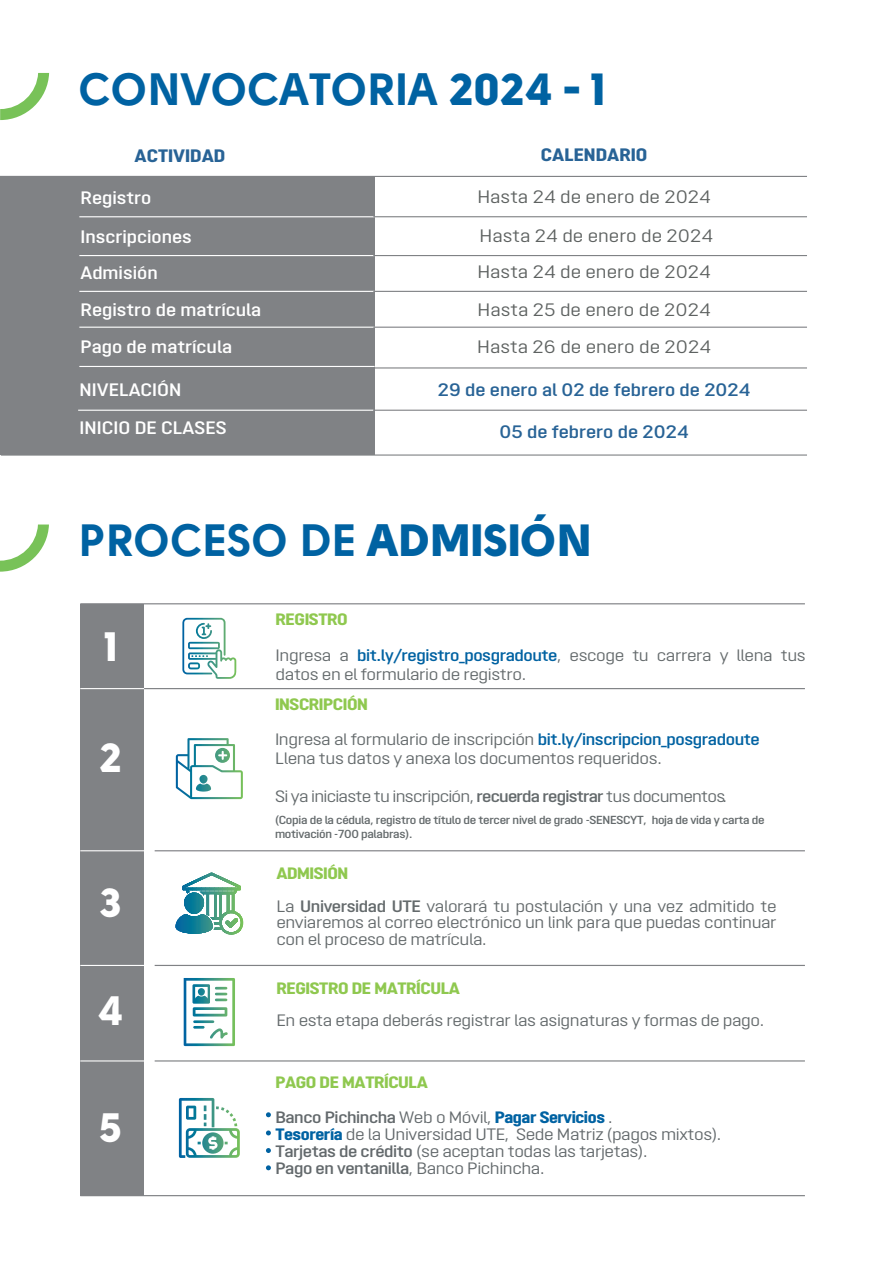
<style>
.page{position:relative;width:893px;height:1263px;background:#fff}
.page>*{position:absolute;margin:0;border:0;box-sizing:border-box;transform-origin:0 0}
.t1{font:45px "Solomon Sans Bold";color:#0062a2}
.t2{font:41.1px "Solomon Sans Black";color:#fff}
.t3{font:18px/37.5px "Opinion Pro Extended";color:#5e6261;text-align:justify}
.t4{font:600 18px/37px "Opinion Pro Extended";color:#fff}
.t5{font:600 18px "Opinion Pro Extended";color:#286396}
.t6{font:800 18px "Opinion Pro Extended";color:#286396}
.t7{font:16.5px/35.4px "Opinion Pro Extended";letter-spacing:-.025em;color:#646a6c}
.t8{font:16.5px/17.2px "Opinion Pro Extended";letter-spacing:-.025em;color:#63696c}
.t9{font:800 16.5px/34.5px "Opinion Pro Extended";letter-spacing:-.025em;color:#8fc84f}
.t10{font:16.5px "Opinion Pro Extended";letter-spacing:-.045em;color:#646a6c}
.t11{font:600 11.7px/13.6px "Opinion Pro Extended";letter-spacing:-.025em;color:#646a6c}
.s1{font-family:"Solomon Sans Black"}
.s2{font-weight:800;color:#8fc84f}
.s3{font-weight:600;color:#0062a2}
.s4{font-weight:600}
.s5{font-weight:600;color:#63696c}
.s6{font-weight:400;color:#63696c}
.s7{color:#0062a2}
.s8{font-weight:800;color:#0062a2}
</style>
<div class="page">
<div style="left:0;top:176px;width:375px;height:279px;background:#808285"></div>
<hr style="left:79px;top:216px;width:296px;height:1px;background:#fff">
<hr style="left:79px;top:255px;width:296px;height:1px;background:#fff">
<hr style="left:79px;top:291px;width:296px;height:1px;background:#fff">
<hr style="left:79px;top:327px;width:296px;height:1px;background:#fff">
<hr style="left:79px;top:366px;width:296px;height:1px;background:#fff">
<hr style="left:373px;top:255px;width:434px;height:1px;background:#808285">
<hr style="left:373px;top:216px;width:434px;height:1px;background:#808285">
<hr style="left:0;top:176px;width:807px;height:1px;background:#808285">
<hr style="left:373px;top:291px;width:434px;height:1px;background:#808285">
<hr style="left:373px;top:327px;width:434px;height:1px;background:#808285">
<hr style="left:373px;top:367px;width:434px;height:1px;background:#808285">
<hr style="left:78px;top:410px;width:295px;height:1px;background:#fff">
<hr style="left:373px;top:410px;width:434px;height:1px;background:#808285">
<hr style="left:1px;top:454px;width:806px;height:2px;background:#808285">
<svg style="left:0;top:73px;width:49px;height:47px"></svg>
<div style="left:80px;top:604px;width:64px;height:592px;background:#808285"></div>
<hr style="left:80px;top:688px;width:725px;height:1px;background:#808285">
<hr style="left:155px;top:850px;width:650px;height:1px;background:#808285">
<hr style="left:80px;top:603px;width:725px;height:1px;background:#808285">
<hr style="left:80px;top:850px;width:64px;height:1px;background:#fff">
<hr style="left:80px;top:688px;width:64px;height:1px;background:#fff">
<svg style="left:182px;top:618px;width:44px;height:56px"></svg>
<svg style="left:176px;top:738px;width:67px;height:61px"></svg>
<hr style="left:80px;top:965px;width:64px;height:1px;background:#fff">
<hr style="left:80px;top:1060px;width:64px;height:1px;background:#fff">
<hr style="left:155px;top:965px;width:650px;height:1px;background:#808285">
<hr style="left:182px;top:872px;width:1px;height:63px;background:#076b9e">
<hr style="left:183px;top:872px;width:1px;height:63px;background:#006d9e">
<hr style="left:184px;top:872px;width:1px;height:63px;background:#066e9d">
<hr style="left:185px;top:872px;width:1px;height:63px;background:#056f9c">
<hr style="left:186px;top:872px;width:1px;height:63px;background:#04719c">
<hr style="left:187px;top:872px;width:1px;height:63px;background:#03729b">
<hr style="left:188px;top:872px;width:1px;height:63px;background:#02749a">
<hr style="left:189px;top:872px;width:1px;height:63px;background:#00759a">
<hr style="left:190px;top:872px;width:1px;height:63px;background:#007699">
<hr style="left:191px;top:872px;width:1px;height:63px;background:#007798">
<hr style="left:192px;top:872px;width:1px;height:63px;background:#017998">
<hr style="left:193px;top:872px;width:1px;height:63px;background:#057a97">
<hr style="left:194px;top:872px;width:1px;height:63px;background:#077c96">
<hr style="left:195px;top:872px;width:1px;height:63px;background:#0b7d95">
<hr style="left:196px;top:872px;width:1px;height:63px;background:#0f7e95">
<hr style="left:197px;top:872px;width:1px;height:63px;background:#148093">
<hr style="left:198px;top:872px;width:1px;height:63px;background:#138193">
<hr style="left:199px;top:872px;width:1px;height:63px;background:#178392">
<hr style="left:200px;top:872px;width:1px;height:63px;background:#188492">
<hr style="left:201px;top:872px;width:1px;height:63px;background:#228690">
<hr style="left:202px;top:872px;width:1px;height:63px;background:#25888f">
<hr style="left:203px;top:872px;width:1px;height:63px;background:#29898e">
<hr style="left:204px;top:872px;width:1px;height:63px;background:#2a8a8d">
<hr style="left:205px;top:872px;width:1px;height:63px;background:#2f8c8c">
<hr style="left:206px;top:872px;width:1px;height:63px;background:#2f8d8b">
<hr style="left:207px;top:872px;width:1px;height:63px;background:#338f8b">
<hr style="left:208px;top:872px;width:1px;height:63px;background:#348f89">
<hr style="left:209px;top:872px;width:1px;height:63px;background:#389188">
<hr style="left:210px;top:872px;width:1px;height:63px;background:#3b9387">
<hr style="left:211px;top:872px;width:1px;height:63px;background:#3c9486">
<hr style="left:212px;top:872px;width:1px;height:63px;background:#3d9685">
<hr style="left:213px;top:872px;width:1px;height:63px;background:#3e9784">
<hr style="left:214px;top:872px;width:1px;height:63px;background:#469882">
<hr style="left:215px;top:872px;width:1px;height:63px;background:#439a82">
<hr style="left:216px;top:872px;width:1px;height:63px;background:#469c81">
<hr style="left:217px;top:872px;width:1px;height:63px;background:#489d80">
<hr style="left:218px;top:872px;width:1px;height:63px;background:#4c9f7e">
<hr style="left:219px;top:872px;width:1px;height:63px;background:#4ea17d">
<hr style="left:220px;top:872px;width:1px;height:63px;background:#50a17b">
<hr style="left:221px;top:872px;width:1px;height:63px;background:#52a27a">
<hr style="left:222px;top:872px;width:1px;height:63px;background:#54a478">
<hr style="left:223px;top:872px;width:1px;height:63px;background:#57a677">
<hr style="left:224px;top:872px;width:1px;height:63px;background:#59a775">
<hr style="left:225px;top:872px;width:1px;height:63px;background:#5aa974">
<hr style="left:226px;top:872px;width:1px;height:63px;background:#5daa74">
<hr style="left:227px;top:872px;width:1px;height:63px;background:#60ac71">
<hr style="left:228px;top:872px;width:1px;height:63px;background:#61ae70">
<hr style="left:229px;top:872px;width:1px;height:63px;background:#64af6e">
<hr style="left:230px;top:872px;width:1px;height:63px;background:#65b06d">
<hr style="left:231px;top:872px;width:1px;height:63px;background:#67b26b">
<hr style="left:232px;top:872px;width:1px;height:63px;background:#69b469">
<hr style="left:233px;top:872px;width:1px;height:63px;background:#6bb567">
<hr style="left:234px;top:872px;width:1px;height:63px;background:#6db666">
<hr style="left:235px;top:872px;width:1px;height:63px;background:#6fb963">
<hr style="left:236px;top:872px;width:1px;height:63px;background:#70ba62">
<hr style="left:237px;top:872px;width:1px;height:63px;background:#71bb60">
<hr style="left:238px;top:872px;width:1px;height:63px;background:#72bc5f">
<hr style="left:239px;top:872px;width:1px;height:63px;background:#73be5e">
<hr style="left:240px;top:872px;width:1px;height:63px;background:#76bf5b">
<hr style="left:241px;top:872px;width:1px;height:63px;background:#77c05a">
<hr style="left:242px;top:872px;width:1px;height:63px;background:#78c259">
<hr style="left:243px;top:872px;width:1px;height:63px;background:#78c258">
<svg style="left:182px;top:875px;width:59px;height:59px"></svg>
<hr style="left:80px;top:1195px;width:725px;height:1px;background:#808285">
<hr style="left:155px;top:1060px;width:650px;height:1px;background:#808285">
<svg style="left:184px;top:978px;width:51px;height:68px"></svg>
<svg style="left:179px;top:1098px;width:61px;height:60px"></svg>
<svg style="left:266px;top:1112px;width:5px;height:5px"></svg>
<svg style="left:266px;top:1130px;width:5px;height:5px"></svg>
<svg style="left:266px;top:1165px;width:5px;height:5px"></svg>
<svg style="left:266px;top:1148px;width:5px;height:5px"></svg>
<svg style="left:0;top:524px;width:49px;height:48px"></svg>
<h1 class="t1" style="left:79px;top:62px;width:528px">CONVOCATORIA <span class="s1">2024 - 1</span></h1>
<p class="t6" style="left:135px;top:145px;width:92px">ACTIVIDAD</p>
<p class="t6" style="left:541px;top:144px;width:108px">CALENDARIO</p>
<p class="t3" style="left:477px;top:178px;width:235px">Hasta 24 de enero de 2024</p>
<p class="t4" style="left:80px;top:178px;width:113px;line-height:39.3px">Registro<br>Inscripciones</p>
<p class="t4" style="left:80px;top:254px;width:182px">Admisión<br>Registro de matrícula<br>Pago de matrícula</p>
<p class="t3" style="left:477px;top:253px;width:235px">Hasta 24 de enero de 2024<br>Hasta 25 de enero de 2024<br>Hasta 26 de enero de 2024</p>
<p class="t4" style="left:80px;top:371px;width:149px;line-height:38.1px">NIVELACIÓN<br>INICIO DE CLASES</p>
<p class="t5" style="left:438px;top:379px;width:314px">29 de enero al 02 de febrero de 2024</p>
<p class="t3" style="left:480px;top:217px;width:235px">Hasta 24 de enero de 2024</p>
<p class="t5" style="left:500px;top:421px;width:190px">05 de febrero de 2024</p>
<h1 class="t1" style="left:79px;top:513px;width:515px">PROCESO DE <span class="s1">ADMISIÓN</span></h1>
<h2 class="t2" style="left:105px;top:623px;width:15px">1</h2>
<h2 class="t2" style="left:100px;top:734px;width:24px">2</h2>
<h2 class="t2" style="left:100px;top:878px;width:24px">3</h2>
<h2 class="t2" style="left:99px;top:986px;width:27px">4</h2>
<h2 class="t2" style="left:100px;top:1104px;width:24px">5</h2>
<p class="t7" style="left:276px;top:602px;width:532px"><span class="s2">REGISTRO<br></span>Ingresa a <span class="s3">bit.ly/registro_posgradoute</span>, escoge tu carrera y llena tus</p>
<p class="t7" style="left:276px;top:656px;width:252px">datos en el formulario de registro.</p>
<p class="t7" style="left:275px;top:686px;width:486px"><span class="s2">INSCRIPCIÓN<br></span>Ingresa al formulario de inscripción <span class="s3">bit.ly/inscripcion_posgradoute</span></p>
<p class="t7" style="left:275px;top:740px;width:388px">Llena tus datos y anexa los documentos requeridos.</p>
<p class="t10" style="left:275px;top:786px;width:454px">Si ya iniciaste tu inscripción, <span class="s4">recuerda registrar</span> tus documentos.</p>
<p class="t11" style="left:275px;top:813px;width:491px">(Copia de la cédula, registro de título de tercer nivel de grado -SENESCYT, hoja de vida y carta de motivación -700 palabras).</p>
<p class="t7" style="left:276px;top:857px;width:502px;line-height:32.7px"><span class="s2">ADMISIÓN<br></span>La <span class="s4">Universidad UTE</span> valorará tu postulación y una vez admitido te</p>
<p class="t7" style="left:276px;top:914px;width:502px;line-height:16.4px">enviaremos al correo electrónico un link para que puedas continuar con el proceso de matrícula.</p>
<p class="t9" style="left:276px;top:970px;width:185px">REGISTRO DE MATRÍCULA</p>
<p class="t7" style="left:276px;top:1003px;width:489px">En esta etapa deberás registrar las asignaturas y formas de pago.</p>
<p class="t9" style="left:275px;top:1065px;width:339px">PAGO DE MATRÍCULA<br><span class="s5">Banco Pichincha</span> <span class="s6">Web o Móvil,</span> <span class="s7">Pagar Servicios</span> <span class="s6">.</span></p>
<p class="t8" style="left:275px;top:1125px;width:447px"><span class="s8">Tesorería</span> de la Universidad UTE, Sede Matriz (pagos mixtos).<br><span class="s4">Tarjetas de crédito</span> (se aceptan todas las tarjetas).<br><span class="s4">Pago en ventanilla</span>, Banco Pichincha.</p>
</div>
